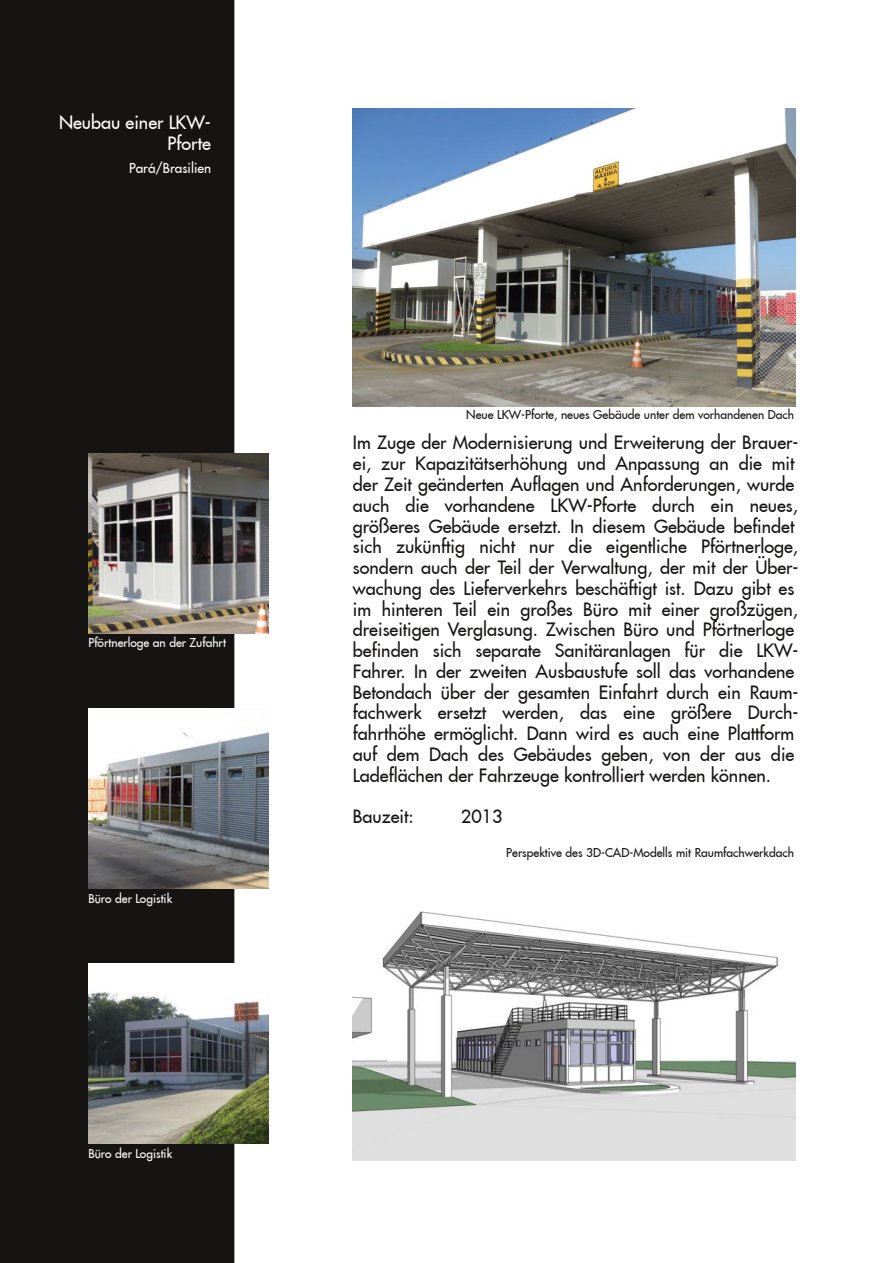
<style>
.page{position:relative;width:893px;height:1263px;background:#fff}
.page>*{position:absolute;margin:0;border:0;box-sizing:border-box;transform-origin:0 0}
.t1{font:18px/20.7px "Fujiyama 2";color:#161413}
.t2{font:18px/21px "Fujiyama 2";color:#fff;text-align:right}
.t3{font:13.5px "Fujiyama 2";color:#fff}
.t4{font:12px "Fujiyama 2";color:#161413}
.t5{font:12px "Fujiyama 2";color:#fff}
</style>
<div class="page">
<div style="left:0;top:0;width:234px;height:1263px;background:#161413"></div>
<img style="left:88px;top:453px;width:180px;height:180px">
<img style="left:88px;top:708px;width:180px;height:180px">
<img style="left:88px;top:963px;width:180px;height:180px">
<img style="left:353px;top:108px;width:442px;height:298px">
<img style="left:353px;top:911px;width:442px;height:250px">
<p class="t2" style="left:59px;top:112px;width:153px">Neubau einer LKW-<br>Pforte</p>
<p class="t3" style="left:129px;top:159px;width:84px">Pará/Brasilien</p>
<p class="t5" style="left:88px;top:635px;width:139px">Pförtnerloge an der Zufahrt</p>
<p class="t5" style="left:88px;top:890px;width:85px">Büro der Logistik</p>
<p class="t5" style="left:88px;top:1145px;width:85px">Büro der Logistik</p>
<p class="t4" style="left:466px;top:407px;width:329px">Neue LKW-Pforte, neues Gebäude unter dem vorhandenen Dach</p>
<p class="t1" style="left:353px;top:432px;width:447px">Im Zuge der Modernisierung und Erweiterung der Brauer&shy;ei, zur Kapazitätserhöhung und Anpassung an die mit der Zeit geänderten Auflagen und Anforderungen, wurde auch die vorhandene LKW-Pforte durch ein neues, größeres Gebäude ersetzt. In diesem Gebäude befindet sich zukünftig nicht nur die eigentliche Pförtnerloge, sondern auch der Teil der Verwaltung, der mit der Über&shy;wachung des Lieferverkehrs beschäftigt ist. Dazu gibt es im hinteren Teil ein großes Büro mit einer großzügen, dreiseitigen Verglasung. Zwischen Büro und Pförtnerloge befinden sich separate Sanitäranlagen für die LKW-Fahrer. In der zweiten Ausbaustufe soll das vorhandene Betondach über der gesamten Einfahrt durch ein Raum&shy;fachwerk ersetzt werden, das eine größere Durch&shy;fahrthöhe ermöglicht. Dann wird es auch eine Plattform auf dem Dach des Gebäudes geben, von der aus die Ladeflächen der Fahrzeuge kontrolliert werden können.</p>
<p class="t1" style="left:353px;top:806px;width:62px">Bauzeit:</p>
<p class="t1" style="left:461px;top:806px;width:43px">2013</p>
<p class="t4" style="left:506px;top:844px;width:289px">Perspektive des 3D-CAD-Modells mit Raumfachwerkdach</p>
</div>
